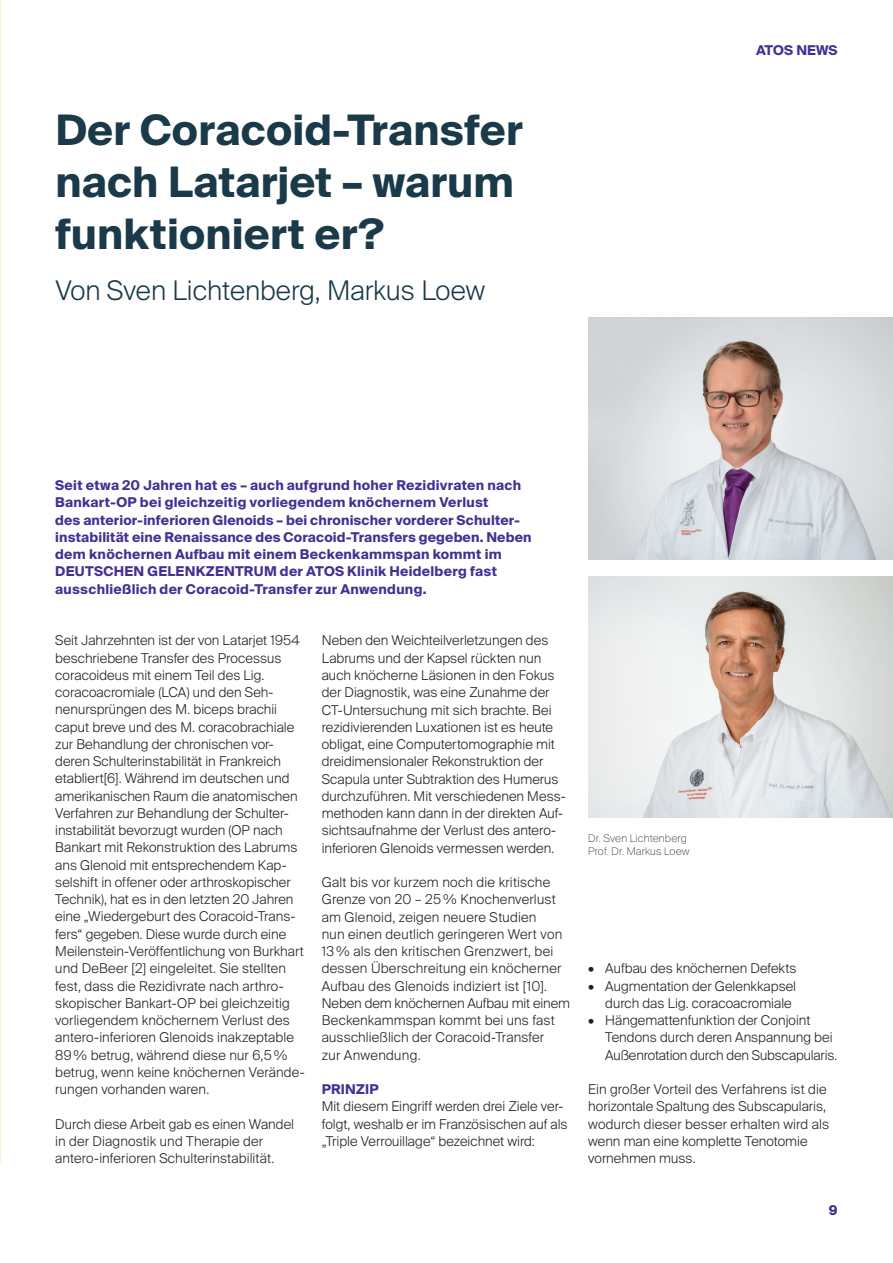
<style>
.page{position:relative;width:893px;height:1263px;background:#fff}
.page>*{position:absolute;margin:0;border:0;box-sizing:border-box;transform-origin:0 0}
.t1{font:700 42px/51.8px "Suisse Intl";letter-spacing:.005em;color:#1a3a49}
.t2{font:300 27px "Suisse Intl";color:#1a3a49}
.t3{font:300 13.5px/17.2px "Suisse Intl";letter-spacing:.005em;color:#231f20}
.t4{font:700 13.5px/17.2px "Suisse Intl";letter-spacing:.015em;color:#452f92}
.t5{font:100 10.5px/12.9px "Suisse Intl";letter-spacing:.015em;color:#231f20}
</style>
<div class="page">
<img style="left:588px;top:318px;width:305px;height:241px">
<img style="left:588px;top:576px;width:305px;height:241px">
<h1 class="t1" style="left:55px;top:105px;width:469px">Der Coracoid-Transfer nach Latarjet – warum funktioniert er?</h1>
<h2 class="t2" style="left:55px;top:275px;width:431px">Von Sven Lichtenberg, Markus Loew</h2>
<p class="t4" style="left:756px;top:42px;width:83px">ATOS NEWS</p>
<p class="t4" style="left:55px;top:477px;width:478px">Seit etwa 20 Jahren hat es – auch aufgrund hoher Rezidivraten nach Bankart-OP bei gleichzeitig vorliegendem knöchernem Verlust<br>des anterior-inferioren Glenoids – bei chronischer vorderer Schulter&shy;instabilität eine Renaissance des Coracoid-Transfers gegeben. Neben dem knöchernen Aufbau mit einem Beckenkammspan kommt im DEUTSCHEN GELENKZENTRUM der ATOS Klinik Heidelberg fast ausschließlich der Coracoid-Transfer zur Anwendung.</p>
<p class="t3" style="left:55px;top:632px;width:251px">Seit Jahrzehnten ist der von Latarjet 1954 beschriebene Transfer des Processus coracoideus mit einem Teil des Lig. coracoacromiale (LCA) und den Seh&shy;nenursprüngen des M. biceps brachii caput breve und des M. coracobrachiale zur Behandlung der chronischen vor&shy;deren Schulterinstabilität in Frankreich etabliert[6]. Während im deutschen und amerikanischen Raum die anatomischen Verfahren zur Behandlung der Schulter&shy;instabilität bevorzugt wurden (OP nach Bankart mit Rekonstruktion des Labrums ans Glenoid mit entsprechendem Kap&shy;selshift in offener oder arthroskopischer Technik), hat es in den letzten 20 Jahren eine „Wiedergeburt des Coracoid-Trans&shy;fers“ gegeben. Diese wurde durch eine Meilenstein-Veröffentlichung von Burkhart und DeBeer [2] eingeleitet. Sie stellten fest, dass die Rezidivrate nach arthro&shy;skopischer Bankart-OP bei gleichzeitig vorliegendem knöchernem Verlust des antero-inferioren Glenoids inakzeptable 89 % betrug, während diese nur 6,5 % betrug, wenn keine knöchernen Verände&shy;rungen vorhanden waren.</p>
<p class="t3" style="left:55px;top:1115px;width:240px">Durch diese Arbeit gab es einen Wandel in der Diagnostik und Therapie der antero-inferioren Schulterinstabilität.</p>
<p class="t3" style="left:322px;top:632px;width:245px">Neben den Weichteilverletzungen des Labrums und der Kapsel rückten nun auch knöcherne Läsionen in den Fokus der Diagnostik, was eine Zunahme der CT-Untersuchung mit sich brachte. Bei rezidivierenden Luxationen ist es heute obligat, eine Computertomographie mit dreidimensionaler Rekonstruktion der Scapula unter Subtraktion des Humerus durchzuführen. Mit verschiedenen Mess&shy;methoden kann dann in der direkten Auf&shy;sichtsaufnahme der Verlust des antero&shy;inferioren Glenoids vermessen werden.</p>
<p class="t3" style="left:322px;top:874px;width:250px">Galt bis vor kurzem noch die kritische Grenze von 20 – 25 % Knochenverlust am Glenoid, zeigen neuere Studien<br>nun einen deutlich geringeren Wert von 13 % als den kritischen Grenzwert, bei dessen Überschreitung ein knöcherner Aufbau des Glenoids indiziert ist [10].<br>Neben dem knöchernen Aufbau mit einem Beckenkammspan kommt bei uns fast ausschließlich der Coracoid-Transfer<br>zur Anwendung.</p>
<p class="t4" style="left:322px;top:1081px;width:58px">PRINZIP</p>
<p class="t3" style="left:322px;top:1098px;width:247px">Mit diesem Eingriff werden drei Ziele ver&shy;folgt, weshalb er im Französischen auf als „Triple Verrouillage“ bezeichnet wird:</p>
<p class="t5" style="left:588px;top:832px;width:103px">Dr. Sven Lichtenberg<br>Prof. Dr. Markus Loew</p>
<p class="t3" style="left:588px;top:960px;width:210px">• Aufbau des knöchernen Defekts</p>
<p class="t3" style="left:605px;top:977px;width:192px;text-indent:-17px">• Augmentation der Gelenkkapsel durch das Lig. coracoacromiale</p>
<p class="t3" style="left:605px;top:1012px;width:234px;text-indent:-17px">• Hängemattenfunktion der Conjoint<br>Tendons durch deren Anspannung bei<br>Außenrotation durch den Subscapularis.</p>
<p class="t3" style="left:588px;top:1081px;width:242px">Ein großer Vorteil des Verfahrens ist die horizontale Spaltung des Subscapularis, wodurch dieser besser erhalten wird als wenn man eine komplette Tenotomie vornehmen muss.</p>
<p class="t4" style="left:829px;top:1201px;width:10px">9</p>
</div>
